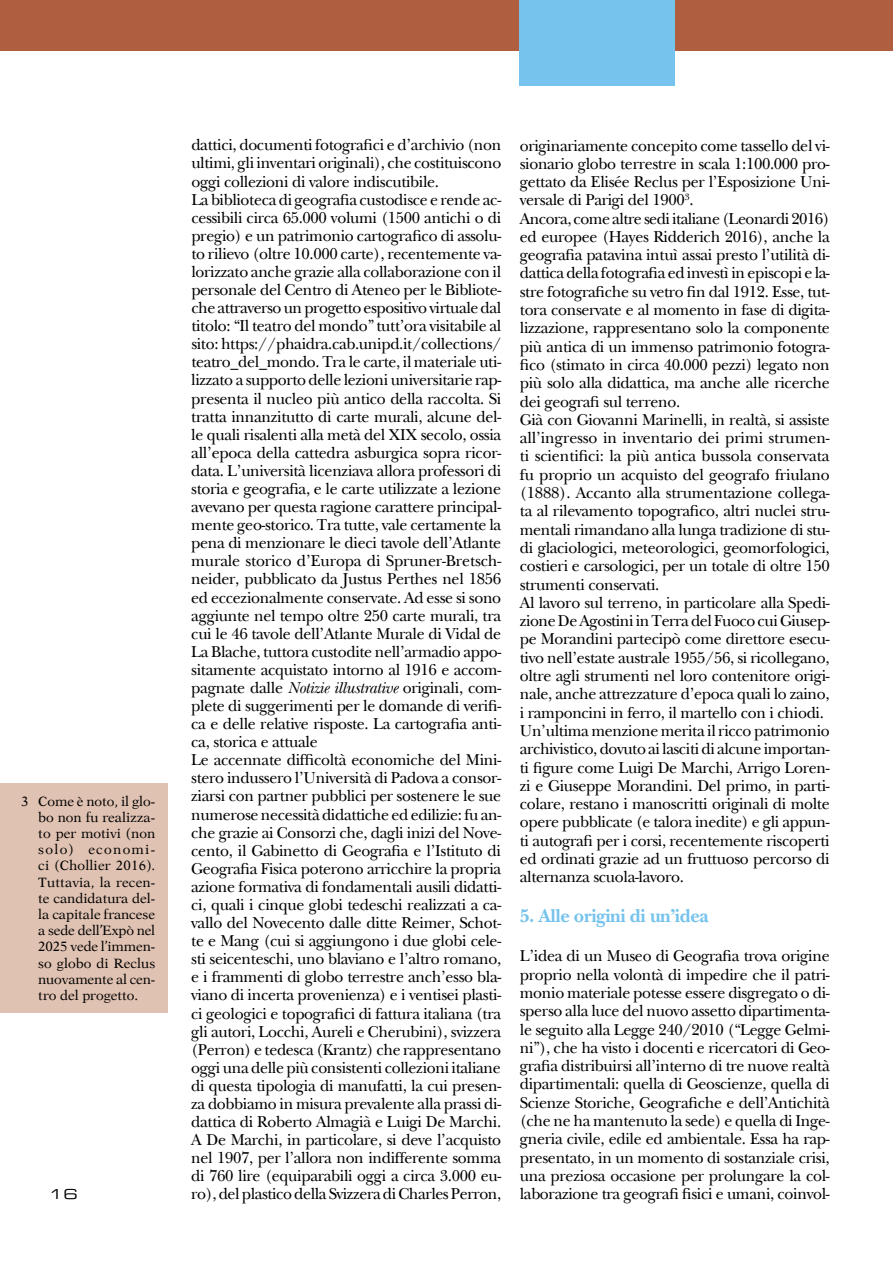
<style>
.page{position:relative;width:893px;height:1263px;background:#fff}
.page>*{position:absolute;margin:0;border:0;box-sizing:border-box;transform-origin:0 0}
.t1{font:700 19.5px "New Baskerville";letter-spacing:-.02em;color:#76c3ed}
.t2{font:16.5px/18.1px "New Baskerville";letter-spacing:-.02em;color:#000}
.t3{font:13.5px/16.2px "New Aster";color:#000;text-align:justify}
.t4{font:13.5px "Eurostile Extended Two";color:#000;scale:1.11 1}
.s1{font-style:italic}
</style>
<div class="page">
<div style="left:0;top:0;width:893px;height:51px;background:#af5e3f"></div>
<div style="left:519px;top:0;width:155px;height:85px;background:#76c3ed"></div>
<div style="left:0;top:783px;width:168px;height:230px;background:#e0c2b2"></div>
<p class="t3" style="left:38px;top:793px;width:118px;text-indent:-17px">3 Come è noto, il glo&shy;bo non fu realizza&shy;to per motivi (non solo) economi&shy;ci (Chollier 2016).<br>Tuttavia, la recen&shy;te candidatura del&shy;la capitale francese a sede dell’Expò nel 2025 vede l’immen&shy;so globo di Reclus nuovamente al cen&shy;tro del progetto.</p>
<p class="t4" style="left:49px;top:1185px;width:28px">16</p>
<p class="t2" style="left:191px;top:136px;width:312px">dattici, documenti fotografici e d’archivio (non ultimi, gli inventari originali), che costituiscono oggi collezioni di valore indiscutibile.<br>La biblioteca di geografia custodisce e rende ac&shy;cessibili circa 65.000 volumi (1500 antichi o di pregio) e un patrimonio cartografico di assolu&shy;to rilievo (oltre 10.000 carte), recentemente va&shy;lorizzato anche grazie alla collaborazione con il personale del Centro di Ateneo per le Bibliote&shy;che attraverso un progetto espositivo virtuale dal titolo: “Il teatro del mondo” tutt’ora visitabile al sito: https://phaidra.cab.unipd.it/collections/ teatro_del_mondo. Tra le carte, il materiale uti&shy;lizzato a supporto delle lezioni universitarie rap&shy;presenta il nucleo più antico della raccolta. Si tratta innanzitutto di carte murali, alcune del&shy;le quali risalenti alla metà del XIX secolo, ossia all’epoca della cattedra asburgica sopra ricor&shy;data. L’università licenziava allora professori di storia e geografia, e le carte utilizzate a lezione avevano per questa ragione carattere principal&shy;mente geo-storico. Tra tutte, vale certamente la pena di menzionare le dieci tavole dell’Atlante murale storico d’Europa di Spruner-Bretsch&shy;neider, pubblicato da Justus Perthes nel 1856 ed eccezionalmente conservate. Ad esse si sono aggiunte nel tempo oltre 250 carte murali, tra cui le 46 tavole dell’Atlante Murale di Vidal de La Blache, tuttora custodite nell’armadio appo&shy;sitamente acquistato intorno al 1916 e accom&shy;pagnate dalle <span class="s1">Notizie illustrative</span> originali, com&shy;plete di suggerimenti per le domande di verifi&shy;ca e delle relative risposte. La cartografia anti&shy;ca, storica e attuale<br>Le accennate difficoltà economiche del Mini&shy;stero indussero l’Università di Padova a consor&shy;ziarsi con partner pubblici per sostenere le sue numerose necessità didattiche ed edilizie: fu an&shy;che grazie ai Consorzi che, dagli inizi del Nove&shy;cento, il Gabinetto di Geografia e l’Istituto di Geografia Fisica poterono arricchire la propria azione formativa di fondamentali ausili didatti&shy;ci, quali i cinque globi tedeschi realizzati a ca&shy;vallo del Novecento dalle ditte Reimer, Schot&shy;te e Mang (cui si aggiungono i due globi cele&shy;sti seicenteschi, uno blaviano e l’altro romano, e i frammenti di globo terrestre anch’esso bla&shy;viano di incerta provenienza) e i ventisei plasti&shy;ci geologici e topografici di fattura italiana (tra gli autori, Locchi, Aureli e Cherubini), svizzera (Perron) e tedesca (Krantz) che rappresentano oggi una delle più consistenti collezioni italiane di questa tipologia di manufatti, la cui presen&shy;za dobbiamo in misura prevalente alla prassi di&shy;dattica di Roberto Almagià e Luigi De Marchi.<br>A De Marchi, in particolare, si deve l’acquisto nel 1907, per l’allora non indifferente somma di 760 lire (equiparabili oggi a circa 3.000 eu&shy;ro), del plastico della Svizzera di Charles Perron,</p>
<p class="t2" style="left:520px;top:136px;width:312px">originariamente concepito come tassello del vi&shy;sionario globo terrestre in scala 1:100.000 pro&shy;gettato da Elisée Reclus per l’Esposizione Uni&shy;versale di Parigi del 1900<sup>3</sup>.<br>Ancora, come altre sedi italiane (Leonardi 2016) ed europee (Hayes Ridderich 2016), anche la geografia patavina intuì assai presto l’utilità di&shy;dattica della fotografia ed investì in episcopi e la&shy;stre fotografiche su vetro fin dal 1912. Esse, tut&shy;tora conservate e al momento in fase di digita&shy;lizzazione, rappresentano solo la componente più antica di un immenso patrimonio fotogra&shy;fico (stimato in circa 40.000 pezzi) legato non più solo alla didattica, ma anche alle ricerche dei geografi sul terreno.<br>Già con Giovanni Marinelli, in realtà, si assiste all’ingresso in inventario dei primi strumen&shy;ti scientifici: la più antica bussola conservata fu proprio un acquisto del geografo friulano (1888). Accanto alla strumentazione collega&shy;ta al rilevamento topografico, altri nuclei stru&shy;mentali rimandano alla lunga tradizione di stu&shy;di glaciologici, meteorologici, geomorfologici, costieri e carsologici, per un totale di oltre 150 strumenti conservati.<br>Al lavoro sul terreno, in particolare alla Spedi&shy;zione De Agostini in Terra del Fuoco cui Giusep&shy;pe Morandini partecipò come direttore esecu&shy;tivo nell’estate australe 1955/56, si ricollegano, oltre agli strumenti nel loro contenitore origi&shy;nale, anche attrezzature d’epoca quali lo zaino, i ramponcini in ferro, il martello con i chiodi.<br>Un’ultima menzione merita il ricco patrimonio archivistico, dovuto ai lasciti di alcune importan&shy;ti figure come Luigi De Marchi, Arrigo Loren&shy;zi e Giuseppe Morandini. Del primo, in parti&shy;colare, restano i manoscritti originali di molte opere pubblicate (e talora inedite) e gli appun&shy;ti autografi per i corsi, recentemente riscoperti ed ordinati grazie ad un fruttuoso percorso di alternanza scuola-lavoro.</p>
<p class="t1" style="left:520px;top:904px;width:190px">5. Alle origini di un’idea</p>
<p class="t2" style="left:520px;top:947px;width:311px;text-align:justify">L’idea di un Museo di Geografia trova origine proprio nella volontà di impedire che il patri&shy;monio materiale potesse essere disgregato o di&shy;sperso alla luce del nuovo assetto dipartimenta&shy;le seguito alla Legge 240/2010 (“Legge Gelmi&shy;ni”), che ha visto i docenti e ricercatori di Geo&shy;grafia distribuirsi all’interno di tre nuove realtà dipartimentali: quella di Geoscienze, quella di Scienze Storiche, Geografiche e dell’Antichità (che ne ha mantenuto la sede) e quella di Inge&shy;gneria civile, edile ed ambientale. Essa ha rap&shy;presentato, in un momento di sostanziale crisi, una preziosa occasione per prolungare la col&shy;laborazione tra geografi fisici e umani, coinvol-</p>
</div>
